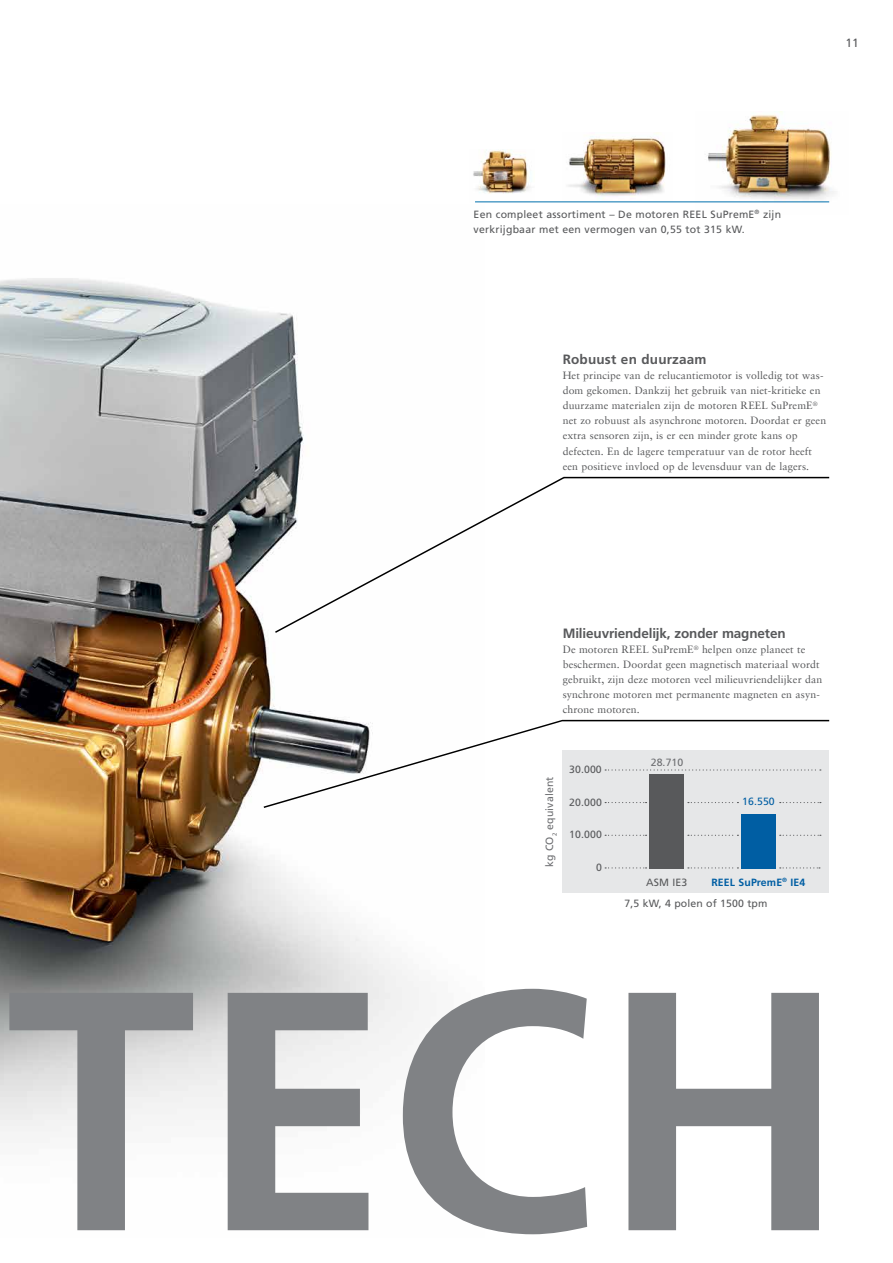
<style>
.page{position:relative;width:893px;height:1263px;background:#fff}
.page>*{position:absolute;margin:0;border:0;box-sizing:border-box;transform-origin:0 0}
.t1{font:700 340.05px "Frutiger";color:#808285}
.t2{font:700 13.5px "Frutiger";letter-spacing:-.01em;color:#58595b}
.t3{font:700 13.5px "Frutiger";letter-spacing:.015em;color:#58595b}
.t4{font:12px "Frutiger";color:#58595b}
.t5{font:10.5px/15px "Sabon LT";letter-spacing:.01em;color:#58595b}
.t6{font:10.5px/15px "Frutiger";letter-spacing:.02em;color:#58595b}
.t7{font:10.5px "Frutiger";letter-spacing:.01em;color:#6d6e71}
.t8{font:700 10.5px "Frutiger";letter-spacing:.01em;color:#005ea3}
.t9{font:10.5px "Frutiger";color:#005ea3}
</style>
<div class="page">
<img style="left:0;top:278px;width:419px;height:854px">
<img style="left:695px;top:112px;width:140px;height:91px">
<img style="left:568px;top:132px;width:98px;height:67px">
<img style="left:473px;top:150px;width:57px;height:44px">
<hr style="left:475px;top:201px;width:354px;height:1px;background:#0070ad">
<div style="left:563px;top:750px;width:266px;height:142px;background:#e6e7e8"></div>
<svg style="left:605px;top:867px;width:42px;height:1px"></svg>
<svg style="left:605px;top:835px;width:42px;height:1px"></svg>
<svg style="left:688px;top:867px;width:50px;height:1px"></svg>
<svg style="left:688px;top:835px;width:50px;height:1px"></svg>
<svg style="left:780px;top:867px;width:40px;height:1px"></svg>
<svg style="left:780px;top:835px;width:41px;height:1px"></svg>
<div style="left:650px;top:774px;width:34px;height:94px;background:#58595b"></div>
<div style="left:742px;top:814px;width:34px;height:54px;background:#005ea3"></div>
<svg style="left:264px;top:720px;width:565px;height:88px"></svg>
<hr style="left:564px;top:477px;width:265px;height:1px;background:#000">
<svg style="left:273px;top:475px;width:293px;height:159px"></svg>
<p class="t4" style="left:845px;top:36px;width:15px">11</p>
<p class="t6" style="left:474px;top:206px;width:309px">Een compleet assortiment – De motoren REEL SuPremE<sup>®</sup> zijn verkrijgbaar met een vermogen van 0,55 tot 315 kW.</p>
<p class="t3" style="left:563px;top:352px;width:145px">Robuust en duurzaam</p>
<p class="t5" style="left:563px;top:368px;width:265px">Het principe van de relucantiemotor is volledig tot was&shy;dom gekomen. Dankzij het gebruik van niet-kritieke en duurzame materialen zijn de motoren REEL SuPremE<sup>® </sup>net zo robuust als asynchrone motoren. Doordat er geen extra sensoren zijn, is er een minder grote kans op defecten. En de lagere temperatuur van de rotor heeft een positieve invloed op de levensduur van de lagers.</p>
<p class="t2" style="left:563px;top:626px;width:224px">Milieuvriendelijk, zonder magneten</p>
<p class="t5" style="left:563px;top:642px;width:261px">De motoren REEL SuPremE<sup>®</sup> helpen onze planeet te beschermen. Doordat geen magnetisch materiaal wordt gebruikt, zijn deze motoren veel milieuvriendelijker dan synchrone motoren met permanente magneten en asyn&shy;chrone motoren.</p>
<p class="t7" style="left:543px;top:867px;width:92px;rotate:-90deg">kg CO<sub>2</sub> equivalent</p>
<p class="t6" style="left:569px;top:762px;width:34px">30.000</p>
<p class="t6" style="left:569px;top:794px;width:34px">20.000</p>
<p class="t6" style="left:569px;top:827px;width:34px">10.000</p>
<p class="t6" style="left:596px;top:859px;width:7px">0</p>
<p class="t7" style="left:651px;top:756px;width:34px">28.710</p>
<p class="t9" style="left:742px;top:795px;width:34px">16.550</p>
<p class="t8" style="left:711px;top:876px;width:95px">REEL SuPremE<sup>®</sup> IE4</p>
<p class="t6" style="left:625px;top:871px;width:144px;line-height:21.8px;text-indent:22px">ASM IE3<br>7,5 kW, 4 polen of 1500 tpm</p>
<h1 class="t1" style="left:7px;top:912px;width:841px">TECH</h1>
</div>
